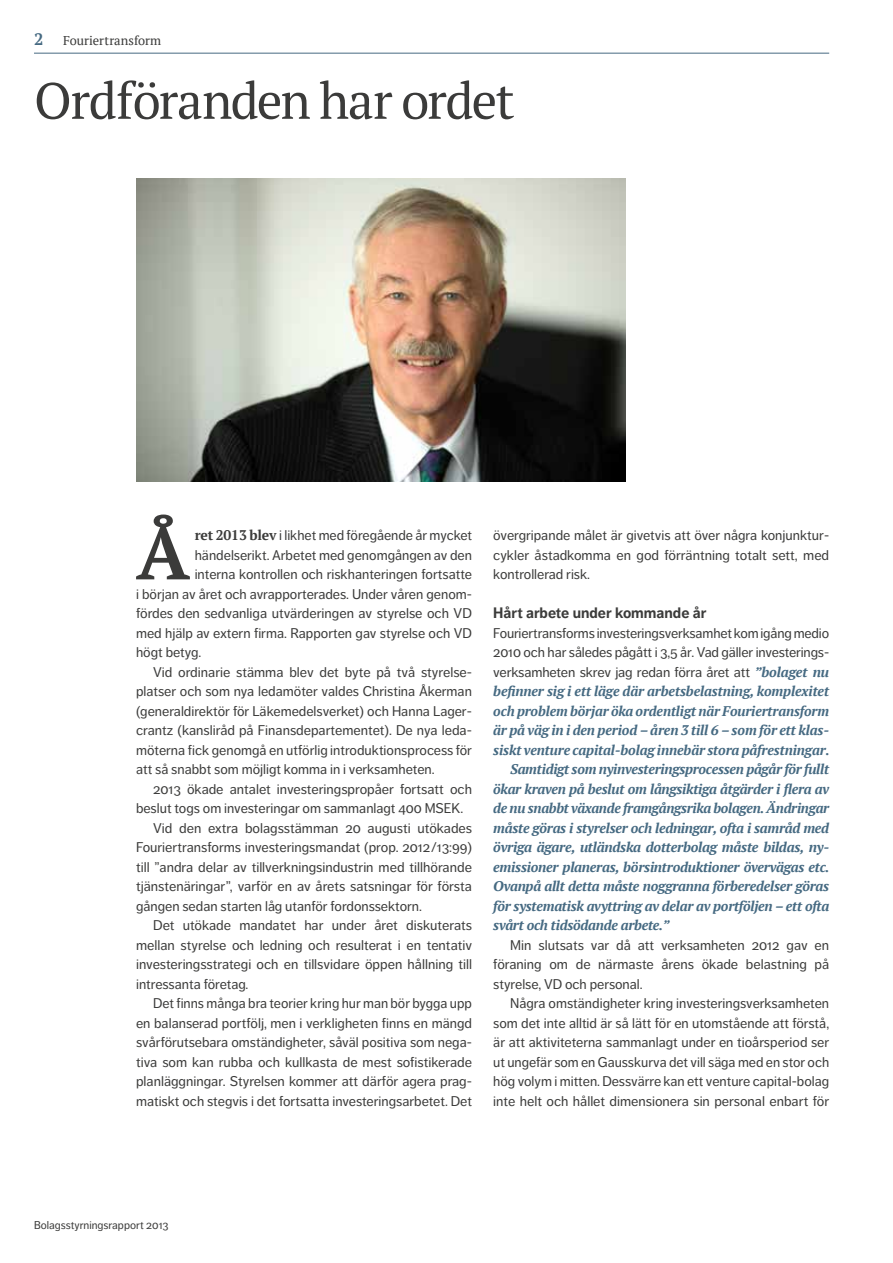
<style>
.page{position:relative;width:893px;height:1263px;background:#fff}
.page>*{position:absolute;margin:0;border:0;box-sizing:border-box;transform-origin:0 0}
.t1{font:700 73.8px "PT Serif";color:#3b3b3a}
.t2{font:51px "PT Serif";letter-spacing:-.03em;color:#3b3b3a}
.t3{font:700 16.5px "PT Serif";color:#466a82}
.t4{font:700 15px "Dagny OT";color:#3b3b3a}
.t5{font:13.95px/19.5px "Dagny OT";color:#3b3b3a;text-align:justify}
.t6{font:italic 700 13.95px "PT Serif";letter-spacing:-.02em;color:#466a82}
.t7{font:12.75px "PT Serif";color:#3b3b3a}
.t8{font:11.25px "Dagny OT";color:#3b3b3a}
.s1{font-family:"PT Serif";font-weight:700}
.s2{font-family:"PT Serif";font-weight:700;font-style:italic;color:#466a82}
</style>
<div class="page">
<img style="left:136px;top:179px;width:489px;height:303px">
<hr style="left:34px;top:53px;width:795px;height:1px;background:#466a82">
<p class="t3" style="left:34px;top:28px;width:11px">2</p>
<p class="t7" style="left:63px;top:32px;width:100px">Fouriertransform</p>
<h2 class="t2" style="left:34px;top:68px;width:482px">Ordföranden har ordet</h2>
<h1 class="t1" style="left:136px;top:504px;width:55px">Å</h1>
<p class="t5" style="left:195px;top:526px;width:279px"><span class="s1">ret 2013 blev</span> i likhet med föregående år mycket</p>
<p class="t5" style="left:195px;top:545px;width:279px">händelserikt. Arbetet med genomgången av den</p>
<p class="t5" style="left:195px;top:565px;width:279px">interna kontrollen och riskhanteringen fortsatte</p>
<p class="t5" style="left:136px;top:584px;width:337px">i början av året och avrapporterades. Under våren genom-</p>
<p class="t5" style="left:136px;top:604px;width:337px">fördes den sedvanliga utvärderingen av styrelse och VD</p>
<p class="t5" style="left:136px;top:623px;width:337px">med hjälp av extern firma. Rapporten gav styrelse och VD</p>
<p class="t5" style="left:136px;top:643px;width:67px">högt betyg.</p>
<p class="t5" style="left:153px;top:662px;width:320px">Vid ordinarie stämma blev det byte på två styrelse-</p>
<p class="t5" style="left:136px;top:682px;width:337px">platser och som nya ledamöter valdes Christina Åkerman</p>
<p class="t5" style="left:136px;top:701px;width:337px">(generaldirektör för Läkemedelsverket) och Hanna Lager-</p>
<p class="t5" style="left:136px;top:721px;width:337px">crantz (kansliråd på Finansdepartementet). De nya leda-</p>
<p class="t5" style="left:136px;top:740px;width:337px">möterna fick genomgå en utförlig introduktionsprocess för</p>
<p class="t5" style="left:136px;top:760px;width:300px">att så snabbt som möjligt komma in i verksamheten.</p>
<p class="t5" style="left:153px;top:779px;width:320px">2013 ökade antalet investeringspropåer fortsatt och</p>
<p class="t5" style="left:136px;top:799px;width:329px">beslut togs om investeringar om sammanlagt 400 MSEK.</p>
<p class="t5" style="left:153px;top:818px;width:320px">Vid den extra bolagsstämman 20 augusti utökades</p>
<p class="t5" style="left:136px;top:838px;width:337px">Fouriertransforms investeringsmandat (prop. 2012/13:99)</p>
<p class="t5" style="left:136px;top:857px;width:337px">till ”andra delar av tillverkningsindustrin med tillhörande</p>
<p class="t5" style="left:136px;top:877px;width:337px">tjänstenäringar”, varför en av årets satsningar för första</p>
<p class="t5" style="left:136px;top:896px;width:287px">gången sedan starten låg utanför fordonssektorn.</p>
<p class="t5" style="left:153px;top:916px;width:320px">Det utökade mandatet har under året diskuterats</p>
<p class="t5" style="left:136px;top:935px;width:337px">mellan styrelse och ledning och resulterat i en tentativ</p>
<p class="t5" style="left:136px;top:955px;width:337px">investeringsstrategi och en tillsvidare öppen hållning till</p>
<p class="t5" style="left:136px;top:974px;width:114px">intressanta företag.</p>
<p class="t5" style="left:153px;top:994px;width:320px">Det finns många bra teorier kring hur man bör bygga upp</p>
<p class="t5" style="left:136px;top:1013px;width:337px">en balanserad portfölj, men i verkligheten finns en mängd</p>
<p class="t5" style="left:136px;top:1033px;width:337px">svårförutsebara omständigheter, såväl positiva som nega-</p>
<p class="t5" style="left:136px;top:1052px;width:337px">tiva som kan rubba och kullkasta de mest sofistikerade</p>
<p class="t5" style="left:136px;top:1072px;width:337px">planläggningar. Styrelsen kommer att därför agera prag-</p>
<p class="t5" style="left:136px;top:1091px;width:337px">matiskt och stegvis i det fortsatta investeringsarbetet. Det</p>
<p class="t5" style="left:493px;top:526px;width:337px">övergripande målet är givetvis att över några konjunktur&shy;cykler åstadkomma en god förräntning totalt sett, med kontrollerad risk.</p>
<p class="t4" style="left:493px;top:604px;width:215px">Hårt arbete under kommande år</p>
<p class="t5" style="left:493px;top:623px;width:337px">Fouriertransforms investeringsverksamhet kom igång medio 2010 och har således pågått i 3,5 år. Vad gäller investerings&shy;verksamheten skrev jag redan förra året att <span class="s2">”bolaget nu</span></p>
<p class="t6" style="left:493px;top:682px;width:337px">befinner sig i ett läge där arbetsbelastning, komplexitet</p>
<p class="t6" style="left:493px;top:702px;width:337px">och problem börjar öka ordentligt när Fouriertransform</p>
<p class="t6" style="left:493px;top:721px;width:337px">är på väg in i den period – åren 3 till 6 – som för ett klas-</p>
<p class="t6" style="left:493px;top:741px;width:338px">siskt venture capital-bolag innebär stora påfrestningar.</p>
<p class="t6" style="left:510px;top:760px;width:320px">Samtidigt som nyinvesteringsprocessen pågår för fullt</p>
<p class="t6" style="left:493px;top:780px;width:337px">ökar kraven på beslut om långsiktiga åtgärder i flera av</p>
<p class="t6" style="left:493px;top:799px;width:337px">de nu snabbt växande framgångsrika bolagen. Ändringar</p>
<p class="t6" style="left:493px;top:819px;width:337px">måste göras i styrelser och ledningar, ofta i samråd med</p>
<p class="t6" style="left:493px;top:838px;width:337px">övriga ägare, utländska dotterbolag måste bildas, ny-</p>
<p class="t6" style="left:493px;top:858px;width:338px">emissioner planeras, börsintroduktioner övervägas etc.</p>
<p class="t6" style="left:493px;top:877px;width:337px">Ovanpå allt detta måste noggranna förberedelser göras</p>
<p class="t6" style="left:493px;top:897px;width:337px">för systematisk avyttring av delar av portföljen – ett ofta</p>
<p class="t6" style="left:493px;top:916px;width:178px">svårt och tidsödande arbete.”</p>
<p class="t5" style="left:493px;top:935px;width:337px;text-indent:17px">Min slutsats var då att verksamheten 2012 gav en föraning om de närmaste årens ökade belastning på styrelse, VD och personal.</p>
<p class="t5" style="left:493px;top:994px;width:337px;text-indent:17px">Några omständigheter kring investeringsverksamheten som det inte alltid är så lätt för en utomstående att förstå, är att aktiviteterna sammanlagt under en tioårsperiod ser ut ungefär som en Gausskurva det vill säga med en stor och hög volym i mitten. Dessvärre kan ett venture capital-bolag inte helt och hållet dimensionera sin personal enbart för</p>
<p class="t8" style="left:34px;top:1218px;width:136px">Bolagsstyrningsrapport 2013</p>
</div>
